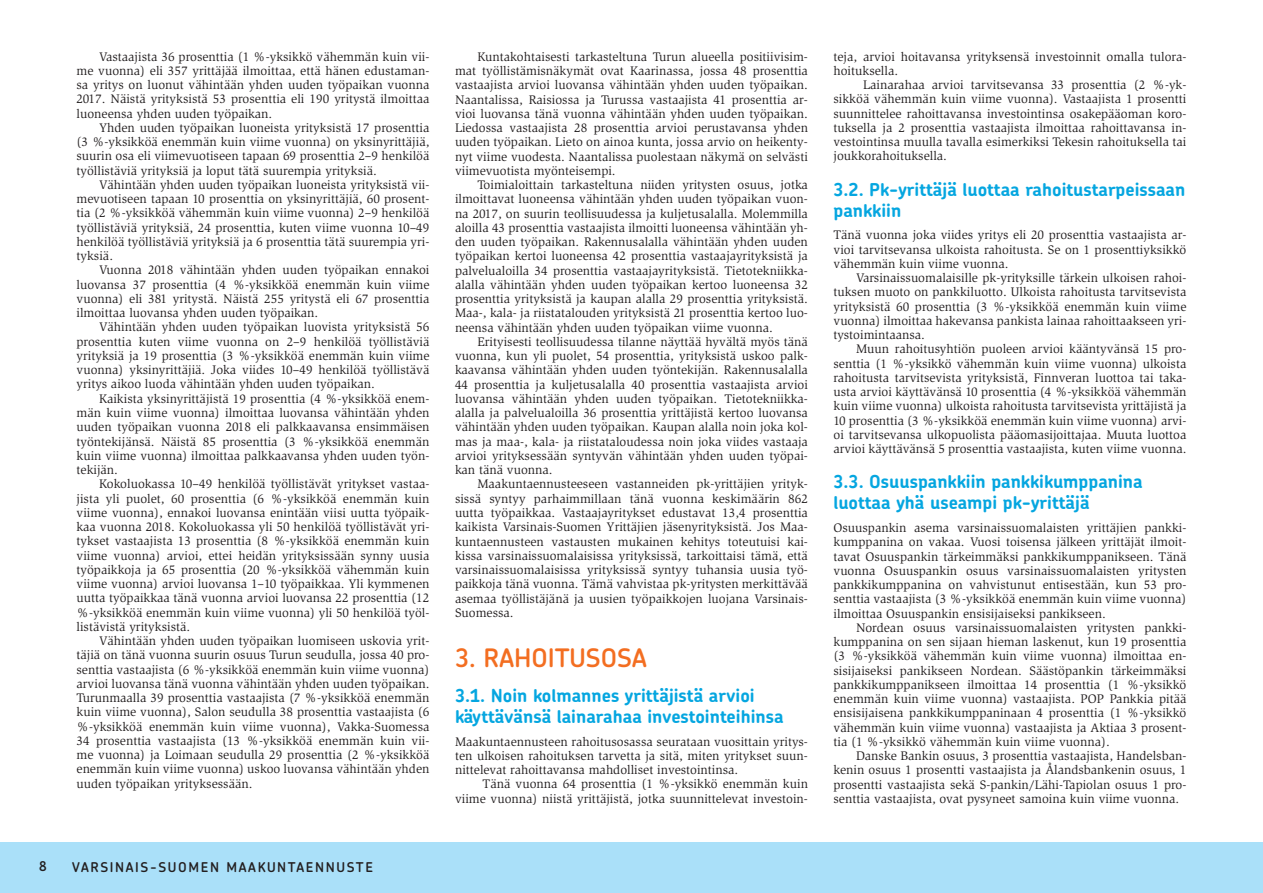
<style>
.page{position:relative;width:1263px;height:893px;background:#fff}
.page>*{position:absolute;margin:0;border:0;box-sizing:border-box;transform-origin:0 0}
.t1{font:600 25.5px "Chevin";color:#f36e21}
.t2{font:700 18px/21px "Chevin";color:#05a6e0}
.t3{font:600 13.5px "Chevin";letter-spacing:.12em;color:#231f20}
.t4{font:12.75px/14.2px "Slimbach";color:#231f20;text-align:justify}
</style>
<div class="page">
<div style="left:0;top:842px;width:1263px;height:51px;background:#aae0f9"></div>
<p class="t4" style="left:77px;top:49px;width:354px;text-indent:23px">Vastaajista 36 prosenttia (1 %-yksikkö vähemmän kuin vii&shy;me vuonna) eli 357 yrittäjää ilmoittaa, että hänen edustaman&shy;sa yritys on luonut vähintään yhden uuden työpaikan vuonna 2017. Näistä yrityksistä 53 prosenttia eli 190 yritystä ilmoittaa luoneensa yhden uuden työpaikan.</p>
<p class="t4" style="left:77px;top:121px;width:354px;text-indent:23px">Yhden uuden työpaikan luoneista yrityksistä 17 prosenttia (3 %-yksikköä enemmän kuin viime vuonna) on yksinyrittäjiä, suurin osa eli viimevuotiseen tapaan 69 prosenttia 2–9 henkilöä työllistäviä yrityksiä ja loput tätä suurempia yrityksiä.</p>
<p class="t4" style="left:77px;top:178px;width:354px;text-indent:23px">Vähintään yhden uuden työpaikan luoneista yrityksistä vii&shy;mevuotiseen tapaan 10 prosenttia on yksinyrittäjiä, 60 prosent&shy;tia (2 %-yksikköä vähemmän kuin viime vuonna) 2–9 henkilöä työllistäviä yrityksiä, 24 prosenttia, kuten viime vuonna 10–49 henkilöä työllistäviä yrityksiä ja 6 prosenttia tätä suurempia yri&shy;tyksiä.</p>
<p class="t4" style="left:77px;top:263px;width:354px;text-indent:23px">Vuonna 2018 vähintään yhden uuden työpaikan ennakoi luovansa 37 prosenttia (4 %-yksikköä enemmän kuin viime vuonna) eli 381 yritystä. Näistä 255 yritystä eli 67 prosenttia ilmoittaa luovansa yhden uuden työpaikan.</p>
<p class="t4" style="left:77px;top:320px;width:354px;text-indent:23px">Vähintään yhden uuden työpaikan luovista yrityksistä 56 prosenttia kuten viime vuonna on 2–9 henkilöä työllistäviä yrityksiä ja 19 prosenttia (3 %-yksikköä enemmän kuin viime vuonna) yksinyrittäjiä. Joka viides 10–49 henkilöä työllistävä yritys aikoo luoda vähintään yhden uuden työpaikan.</p>
<p class="t4" style="left:77px;top:391px;width:354px;text-indent:23px">Kaikista yksinyrittäjistä 19 prosenttia (4 %-yksikköä enem&shy;män kuin viime vuonna) ilmoittaa luovansa vähintään yhden uuden työpaikan vuonna 2018 eli palkkaavansa ensimmäisen työntekijänsä. Näistä 85 prosenttia (3 %-yksikköä enemmän kuin viime vuonna) ilmoittaa palkkaavansa yhden uuden työn&shy;tekijän.</p>
<p class="t4" style="left:77px;top:477px;width:354px;text-indent:23px">Kokoluokassa 10–49 henkilöä työllistävät yritykset vastaa&shy;jista yli puolet, 60 prosenttia (6 %-yksikköä enemmän kuin viime vuonna), ennakoi luovansa enintään viisi uutta työpaik&shy;kaa vuonna 2018. Kokoluokassa yli 50 henkilöä työllistävät yri&shy;tykset vastaajista 13 prosenttia (8 %-yksikköä enemmän kuin viime vuonna) arvioi, ettei heidän yrityksissään synny uusia työpaikkoja ja 65 prosenttia (20 %-yksikköä vähemmän kuin viime vuonna) arvioi luovansa 1–10 työpaikkaa. Yli kymmenen uutta työpaikkaa tänä vuonna arvioi luovansa 22 prosenttia (12 %-yksikköä enemmän kuin viime vuonna) yli 50 henkilöä työl&shy;listävistä yrityksistä.</p>
<p class="t4" style="left:77px;top:634px;width:354px;text-indent:23px">Vähintään yhden uuden työpaikan luomiseen uskovia yrit&shy;täjiä on tänä vuonna suurin osuus Turun seudulla, jossa 40 pro&shy;senttia vastaajista (6 %-yksikköä enemmän kuin viime vuonna) arvioi luovansa tänä vuonna vähintään yhden uuden työpaikan.<br>Turunmaalla 39 prosenttia vastaajista (7 %-yksikköä enemmän kuin viime vuonna), Salon seudulla 38 prosenttia vastaajista (6 %-yksikköä enemmän kuin viime vuonna), Vakka-Suomessa 34 prosenttia vastaajista (13 %-yksikköä enemmän kuin vii&shy;me vuonna) ja Loimaan seudulla 29 prosenttia (2 %-yksikköä enemmän kuin viime vuonna) uskoo luovansa vähintään yhden uuden työpaikan yrityksessään.</p>
<p class="t3" style="left:39px;top:857px;width:9px">8</p>
<p class="t3" style="left:72px;top:858px;width:302px">VARSINAIS-SUOMEN MAAKUNTAENNUSTE</p>
<p class="t4" style="left:455px;top:50px;width:354px;text-indent:23px">Kuntakohtaisesti tarkasteltuna Turun alueella positiivisim&shy;mat työllistämisnäkymät ovat Kaarinassa, jossa 48 prosenttia vastaajista arvioi luovansa vähintään yhden uuden työpaikan.<br>Naantalissa, Raisiossa ja Turussa vastaajista 41 prosenttia ar&shy;vioi luovansa tänä vuonna vähintään yhden uuden työpaikan.<br>Liedossa vastaajista 28 prosenttia arvioi perustavansa yhden uuden työpaikan. Lieto on ainoa kunta, jossa arvio on heikenty&shy;nyt viime vuodesta. Naantalissa puolestaan näkymä on selvästi viimevuotista myönteisempi.</p>
<p class="t4" style="left:455px;top:178px;width:354px;text-indent:23px">Toimialoittain tarkasteltuna niiden yritysten osuus, jotka ilmoittavat luoneensa vähintään yhden uuden työpaikan vuon&shy;na 2017, on suurin teollisuudessa ja kuljetusalalla. Molemmilla aloilla 43 prosenttia vastaajista ilmoitti luoneensa vähintään yh&shy;den uuden työpaikan. Rakennusalalla vähintään yhden uuden työpaikan kertoi luoneensa 42 prosenttia vastaajayrityksistä ja palvelualoilla 34 prosenttia vastaajayrityksistä. Tietotekniikka&shy;alalla vähintään yhden uuden työpaikan kertoo luoneensa 32 prosenttia yrityksistä ja kaupan alalla 29 prosenttia yrityksistä.<br>Maa-, kala- ja riistatalouden yrityksistä 21 prosenttia kertoo luo&shy;neensa vähintään yhden uuden työpaikan viime vuonna.</p>
<p class="t4" style="left:455px;top:335px;width:354px;text-indent:23px">Erityisesti teollisuudessa tilanne näyttää hyvältä myös tänä vuonna, kun yli puolet, 54 prosenttia, yrityksistä uskoo palk&shy;kaavansa vähintään yhden uuden työntekijän. Rakennusalalla 44 prosenttia ja kuljetusalalla 40 prosenttia vastaajista arvioi luovansa vähintään yhden uuden työpaikan. Tietotekniikka&shy;alalla ja palvelualoilla 36 prosenttia yrittäjistä kertoo luovansa vähintään yhden uuden työpaikan. Kaupan alalla noin joka kol&shy;mas ja maa-, kala- ja riistataloudessa noin joka viides vastaaja arvioi yrityksessään syntyvän vähintään yhden uuden työpai&shy;kan tänä vuonna.</p>
<p class="t4" style="left:455px;top:477px;width:354px;text-indent:23px">Maakuntaennusteeseen vastanneiden pk-yrittäjien yrityk&shy;sissä syntyy parhaimmillaan tänä vuonna keskimäärin 862 uutta työpaikkaa. Vastaajayritykset edustavat 13,4 prosenttia kaikista Varsinais-Suomen Yrittäjien jäsenyrityksistä. Jos Maa&shy;kuntaennusteen vastausten mukainen kehitys toteutuisi kai&shy;kissa varsinaissuomalaisissa yrityksissä, tarkoittaisi tämä, että varsinaissuomalaisissa yrityksissä syntyy tuhansia uusia työ&shy;paikkoja tänä vuonna. Tämä vahvistaa pk-yritysten merkittävää asemaa työllistäjänä ja uusien työpaikkojen luojana Varsinais-Suomessa.</p>
<h1 class="t1" style="left:455px;top:641px;width:193px">3. RAHOITUSOSA</h1>
<h2 class="t2" style="left:455px;top:684px;width:330px">3.1. Noin kolmannes yrittäjistä arvioi käyttävänsä lainarahaa investointeihinsa</h2>
<p class="t4" style="left:455px;top:734px;width:354px">Maakuntaennusteen rahoitusosassa seurataan vuosittain yritys&shy;ten ulkoisen rahoituksen tarvetta ja sitä, miten yritykset suun&shy;nittelevat rahoittavansa mahdolliset investointinsa.</p>
<p class="t4" style="left:455px;top:777px;width:354px;text-align:right">Tänä vuonna 64 prosenttia (1 %-yksikkö enemmän kuin viime vuonna) niistä yrittäjistä, jotka suunnittelevat investoin-</p>
<p class="t4" style="left:833px;top:49px;width:354px">teja, arvioi hoitavansa yrityksensä investoinnit omalla tulora&shy;hoituksella.</p>
<p class="t4" style="left:833px;top:78px;width:354px;text-indent:30px">Lainarahaa arvioi tarvitsevansa 33 prosenttia (2 %-yk&shy;sikköä vähemmän kuin viime vuonna). Vastaajista 1 prosentti suunnittelee rahoittavansa investointinsa osakepääoman koro&shy;tuksella ja 2 prosenttia vastaajista ilmoittaa rahoittavansa in&shy;vestointinsa muulla tavalla esimerkiksi Tekesin rahoituksella tai joukkorahoituksella.</p>
<h2 class="t2" style="left:833px;top:178px;width:353px">3.2. Pk-yrittäjä luottaa rahoitustarpeissaan pankkiin</h2>
<p class="t4" style="left:833px;top:228px;width:354px">Tänä vuonna joka viides yritys eli 20 prosenttia vastaajista ar&shy;vioi tarvitsevansa ulkoista rahoitusta. Se on 1 prosenttiyksikkö vähemmän kuin viime vuonna.</p>
<p class="t4" style="left:833px;top:271px;width:354px;text-indent:23px">Varsinaissuomalaisille pk-yrityksille tärkein ulkoisen rahoi&shy;tuksen muoto on pankkiluotto. Ulkoista rahoitusta tarvitsevista yrityksistä 60 prosenttia (3 %-yksikköä enemmän kuin viime vuonna) ilmoittaa hakevansa pankista lainaa rahoittaakseen yri&shy;tystoimintaansa.</p>
<p class="t4" style="left:833px;top:342px;width:354px;text-indent:23px">Muun rahoitusyhtiön puoleen arvioi kääntyvänsä 15 pro&shy;senttia (1 %-yksikkö vähemmän kuin viime vuonna) ulkoista rahoitusta tarvitsevista yrityksistä, Finnveran luottoa tai taka&shy;usta arvioi käyttävänsä 10 prosenttia (4 %-yksikköä vähemmän kuin viime vuonna) ulkoista rahoitusta tarvitsevista yrittäjistä ja 10 prosenttia (3 %-yksikköä enemmän kuin viime vuonna) arvi&shy;oi tarvitsevansa ulkopuolista pääomasijoittajaa. Muuta luottoa arvioi käyttävänsä 5 prosenttia vastaajista, kuten viime vuonna.</p>
<h2 class="t2" style="left:833px;top:471px;width:311px">3.3. Osuuspankkiin pankkikumppanina luottaa yhä useampi pk-yrittäjä</h2>
<p class="t4" style="left:833px;top:521px;width:354px">Osuuspankin asema varsinaissuomalaisten yrittäjien pankki&shy;kumppanina on vakaa. Vuosi toisensa jälkeen yrittäjät ilmoit&shy;tavat Osuuspankin tärkeimmäksi pankkikumppanikseen. Tänä vuonna Osuuspankin osuus varsinaissuomalaisten yritysten pankkikumppanina on vahvistunut entisestään, kun 53 pro&shy;senttia vastaajista (3 %-yksikköä enemmän kuin viime vuonna) ilmoittaa Osuuspankin ensisijaiseksi pankikseen.</p>
<p class="t4" style="left:833px;top:621px;width:354px;text-indent:23px">Nordean osuus varsinaissuomalaisten yritysten pankki&shy;kumppanina on sen sijaan hieman laskenut, kun 19 prosenttia (3 %-yksikköä vähemmän kuin viime vuonna) ilmoittaa en&shy;sisijaiseksi pankikseen Nordean. Säästöpankin tärkeimmäksi pankkikumppanikseen ilmoittaa 14 prosenttia (1 %-yksikkö enemmän kuin viime vuonna) vastaajista. POP Pankkia pitää ensisijaisena pankkikumppaninaan 4 prosenttia (1 %-yksikkö vähemmän kuin viime vuonna) vastaajista ja Aktiaa 3 prosent&shy;tia (1 %-yksikkö vähemmän kuin viime vuonna).</p>
<p class="t4" style="left:833px;top:749px;width:354px;text-indent:23px">Danske Bankin osuus, 3 prosenttia vastaajista, Handelsban&shy;kenin osuus 1 prosentti vastaajista ja Ålandsbankenin osuus, 1 prosentti vastaajista sekä S-pankin/Lähi-Tapiolan osuus 1 pro&shy;senttia vastaajista, ovat pysyneet samoina kuin viime vuonna.</p>
</div>
